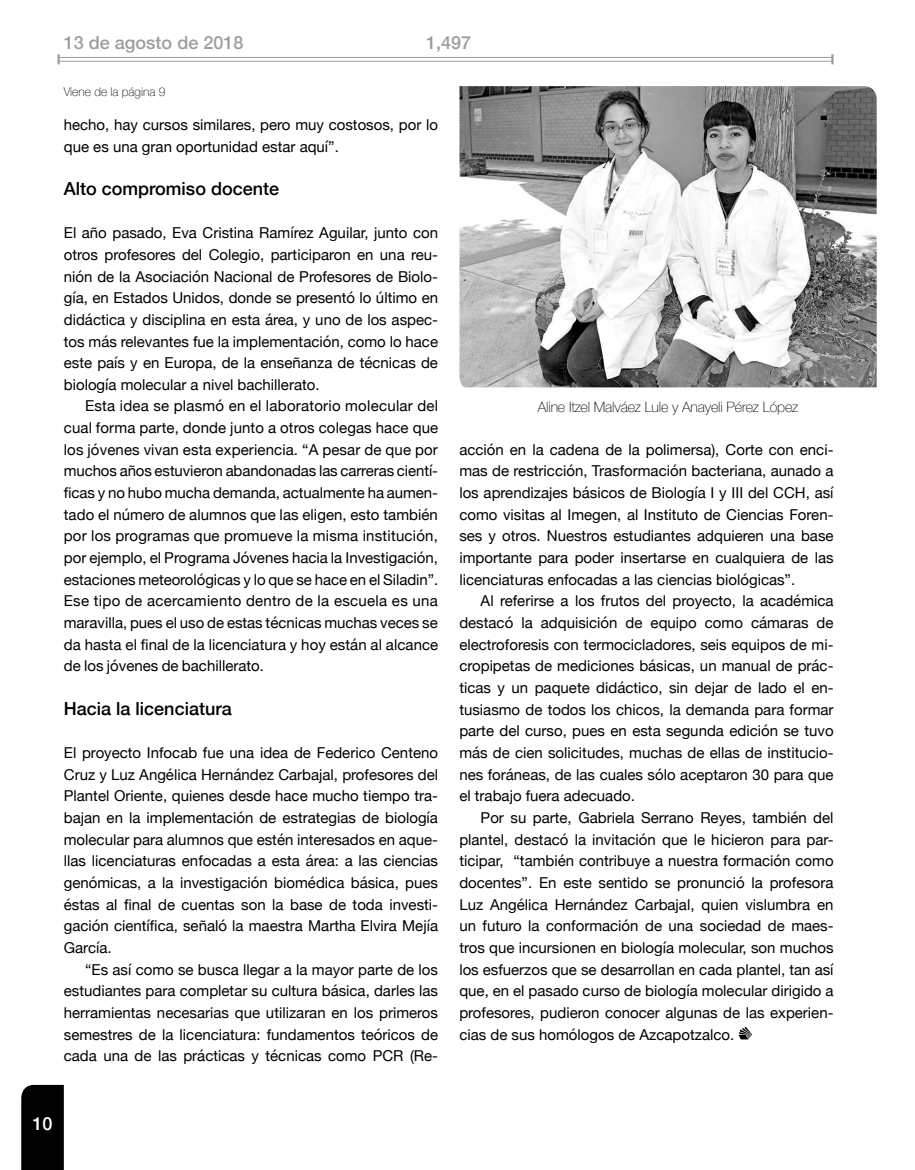
<style>
.page{position:relative;width:915px;height:1170px;background:#fff}
.page>*{position:absolute;margin:0;border:0;box-sizing:border-box;transform-origin:0 0}
.t1{font:500 18px "Helvetica Neue";color:#000}
.t2{font:500 18px "Helvetica Neue";color:#9d9d9c}
.t3{font:500 18px "Helvetica Neue";color:#fff}
.t4{font:15px/21.6px "Helvetica Neue";color:#000;text-align:justify}
.t5{font:100 14.25px "Helvetica Neue";letter-spacing:-.01em;color:#000}
.t6{font:100 12px "Helvetica Neue";color:#000}
</style>
<div class="page">
<div style="left:21px;top:1084px;width:43px;height:85px;background:#000"></div>
<hr style="left:59px;top:57px;width:773px;height:1px;background:#9d9d9c">
<hr style="left:59px;top:61px;width:773px;height:1px;background:#9d9d9c">
<svg style="left:831px;top:54px;width:2px;height:10px"></svg>
<svg style="left:57px;top:54px;width:3px;height:10px"></svg>
<svg style="left:738px;top:1026px;width:13px;height:13px"></svg>
<img style="left:459px;top:86px;width:417px;height:301px">
<p class="t2" style="left:64px;top:28px;width:181px">13 de agosto de 2018</p>
<p class="t2" style="left:426px;top:28px;width:47px">1,497</p>
<p class="t6" style="left:64px;top:82px;width:103px">Viene de la página 9</p>
<p class="t4" style="left:64px;top:115px;width:375px">hecho, hay cursos similares, pero muy costosos, por lo que es una gran oportunidad estar aquí”.</p>
<p class="t1" style="left:64px;top:174px;width:217px">Alto compromiso docente</p>
<p class="t4" style="left:64px;top:223px;width:375px">El año pasado, Eva Cristina Ramírez Aguilar, junto con otros profesores del Colegio, participaron en una reu&shy;nión de la Asociación Nacional de Profesores de Biolo&shy;gía, en Estados Unidos, donde se presentó lo último en didáctica y disciplina en esta área, y uno de los aspec&shy;tos más relevantes fue la implementación, como lo hace este país y en Europa, de la enseñanza de técnicas de biología molecular a nivel bachillerato.</p>
<p class="t4" style="left:64px;top:396px;width:376px;text-indent:21px">Esta idea se plasmó en el laboratorio molecular del cual forma parte, donde junto a otros colegas hace que los jóvenes vivan esta experiencia. “A pesar de que por muchos años estuvieron abandonadas las carreras cientí&shy;ficas y no hubo mucha demanda, actualmente ha aumen&shy;tado el número de alumnos que las eligen, esto también por los programas que promueve la misma institución, por ejemplo, el Programa Jóvenes hacia la Investigación, estaciones meteorológicas y lo que se hace en el Siladin”.<br>Ese tipo de acercamiento dentro de la escuela es una maravilla, pues el uso de estas técnicas muchas veces se da hasta el final de la licenciatura y hoy están al alcance de los jóvenes de bachillerato.</p>
<p class="t1" style="left:64px;top:693px;width:169px">Hacia la licenciatura</p>
<p class="t4" style="left:64px;top:742px;width:375px">El proyecto Infocab fue una idea de Federico Centeno Cruz y Luz Angélica Hernández Carbajal, profesores del Plantel Oriente, quienes desde hace mucho tiempo tra&shy;bajan en la implementación de estrategias de biología molecular para alumnos que estén interesados en aque&shy;llas licenciaturas enfocadas a esta área: a las ciencias genómicas, a la investigación biomédica básica, pues éstas al final de cuentas son la base de toda investi&shy;gación científica, señaló la maestra Martha Elvira Mejía García.</p>
<p class="t4" style="left:64px;top:959px;width:375px;text-indent:21px">“Es así como se busca llegar a la mayor parte de los estudiantes para completar su cultura básica, darles las herramientas necesarias que utilizaran en los primeros semestres de la licenciatura: fundamentos teóricos de cada una de las prácticas y técnicas como PCR (Re-</p>
<p class="t5" style="left:537px;top:396px;width:262px">Aline Itzel Malváez Lule y Anayeli Pérez López</p>
<p class="t4" style="left:459px;top:439px;width:375px">acción en la cadena de la polimersa), Corte con enci&shy;mas de restricción, Trasformación bacteriana, aunado a los aprendizajes básicos de Biología I y III del CCH, así como visitas al Imegen, al Instituto de Ciencias Foren&shy;ses y otros. Nuestros estudiantes adquieren una base importante para poder insertarse en cualquiera de las licenciaturas enfocadas a las ciencias biológicas”.</p>
<p class="t4" style="left:459px;top:591px;width:375px;text-indent:21px">Al referirse a los frutos del proyecto, la académica destacó la adquisición de equipo como cámaras de electroforesis con termocicladores, seis equipos de mi&shy;cropipetas de mediciones básicas, un manual de prác&shy;ticas y un paquete didáctico, sin dejar de lado el en&shy;tusiasmo de todos los chicos, la demanda para formar parte del curso, pues en esta segunda edición se tuvo más de cien solicitudes, muchas de ellas de institucio&shy;nes foráneas, de las cuales sólo aceptaron 30 para que el trabajo fuera adecuado.</p>
<p class="t4" style="left:459px;top:807px;width:375px;text-indent:21px">Por su parte, Gabriela Serrano Reyes, también del plantel, destacó la invitación que le hicieron para par&shy;ticipar, “también contribuye a nuestra formación como docentes”. En este sentido se pronunció la profesora Luz Angélica Hernández Carbajal, quien vislumbra en un futuro la conformación de una sociedad de maes&shy;tros que incursionen en biología molecular, son muchos los esfuerzos que se desarrollan en cada plantel, tan así que, en el pasado curso de biología molecular dirigido a profesores, pudieron conocer algunas de las experien&shy;cias de sus homólogos de Azcapotzalco.</p>
<p class="t3" style="left:33px;top:1108px;width:22px">10</p>
</div>
